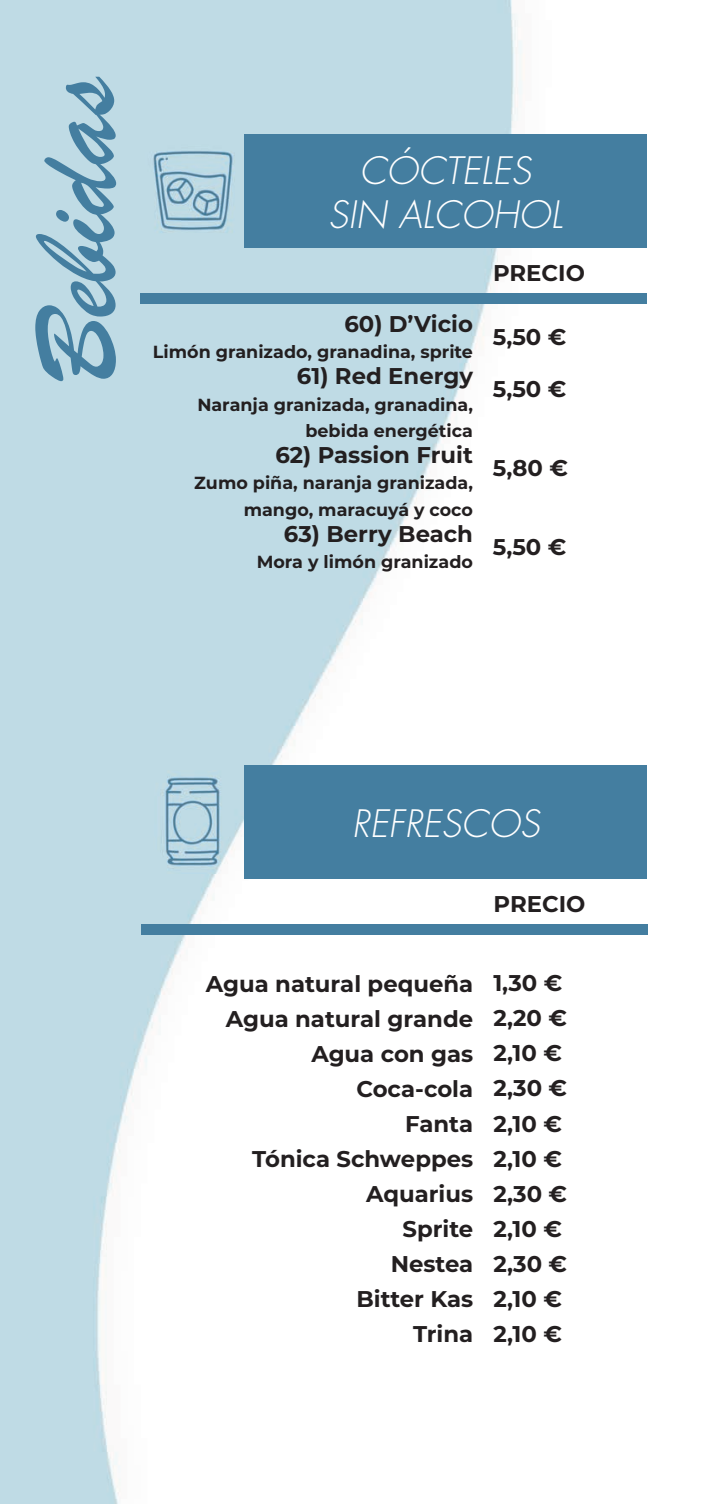
<style>
.page{position:relative;width:725px;height:1504px;background:#fff}
.page>*{position:absolute;margin:0;border:0;box-sizing:border-box;transform-origin:0 0}
.t1{font:120.75px "Brush Script";color:#447ea0}
.t2{font:italic 300 36.75px/44.1px "Futura";color:#fff;text-align:center}
.t3{font:700 22.75px/35px "Montserrat";color:#231f20;text-align:right}
.t4{font:700 17.5px/26.2px "Montserrat";color:#231f20;text-align:right}
</style>
<div class="page">
<img style="left:0;top:0;width:648px;height:1503px">
<div style="left:140px;top:293px;width:506px;height:10px;background:#447ea0"></div>
<img style="left:141px;top:139px;width:103px;height:103px">
<div style="left:244px;top:134px;width:402px;height:113px;background:#447ea0"></div>
<div style="left:141px;top:923px;width:506px;height:11px;background:#447ea0"></div>
<img style="left:141px;top:770px;width:103px;height:103px">
<div style="left:244px;top:765px;width:403px;height:113px;background:#447ea0"></div>
<h1 class="t1" style="left:3px;top:383px;width:308px;rotate:-90deg">Bebidas</h1>
<h2 class="t2" style="left:328px;top:149px;width:235px">CÓCTELES<br>SIN ALCOHOL</h2>
<p class="t3" style="left:493px;top:254px;width:93px">PRECIO</p>
<p class="t3" style="left:344px;top:305px;width:130px">60) D’Vicio</p>
<p class="t4" style="left:153px;top:338px;width:321px">Limón granizado, granadina, sprite</p>
<p class="t3" style="left:297px;top:357px;width:177px">61) Red Energy</p>
<p class="t4" style="left:197px;top:390px;width:277px">Naranja granizada, granadina, bebida energética</p>
<p class="t3" style="left:275px;top:436px;width:199px">62) Passion Fruit</p>
<p class="t4" style="left:194px;top:469px;width:280px">Zumo piña, naranja granizada, mango, maracuyá y coco</p>
<p class="t3" style="left:284px;top:515px;width:190px">63) Berry Beach</p>
<p class="t4" style="left:256px;top:548px;width:218px">Mora y limón granizado</p>
<p class="t3" style="left:492px;top:318px;width:75px">5,50 €</p>
<p class="t3" style="left:492px;top:370px;width:75px">5,50 €</p>
<p class="t3" style="left:492px;top:449px;width:77px">5,80 €</p>
<p class="t3" style="left:492px;top:528px;width:75px">5,50 €</p>
<h2 class="t2" style="left:351px;top:801px;width:189px">REFRESCOS</h2>
<p class="t3" style="left:493px;top:885px;width:93px">PRECIO</p>
<p class="t3" style="left:206px;top:964px;width:269px">Agua natural pequeña<br>Agua natural grande<br>Agua con gas<br>Coca-cola<br>Fanta<br>Tónica Schweppes<br>Aquarius<br>Sprite<br>Nestea<br>Bitter Kas<br>Trina</p>
<p class="t3" style="left:493px;top:964px;width:75px;text-align:left">1,30 €<br>2,20 €<br>2,10 €<br>2,30 €<br>2,10 €<br>2,10 €<br>2,30 €<br>2,10 €<br>2,30 €<br>2,10 €<br>2,10 €</p>
</div>
